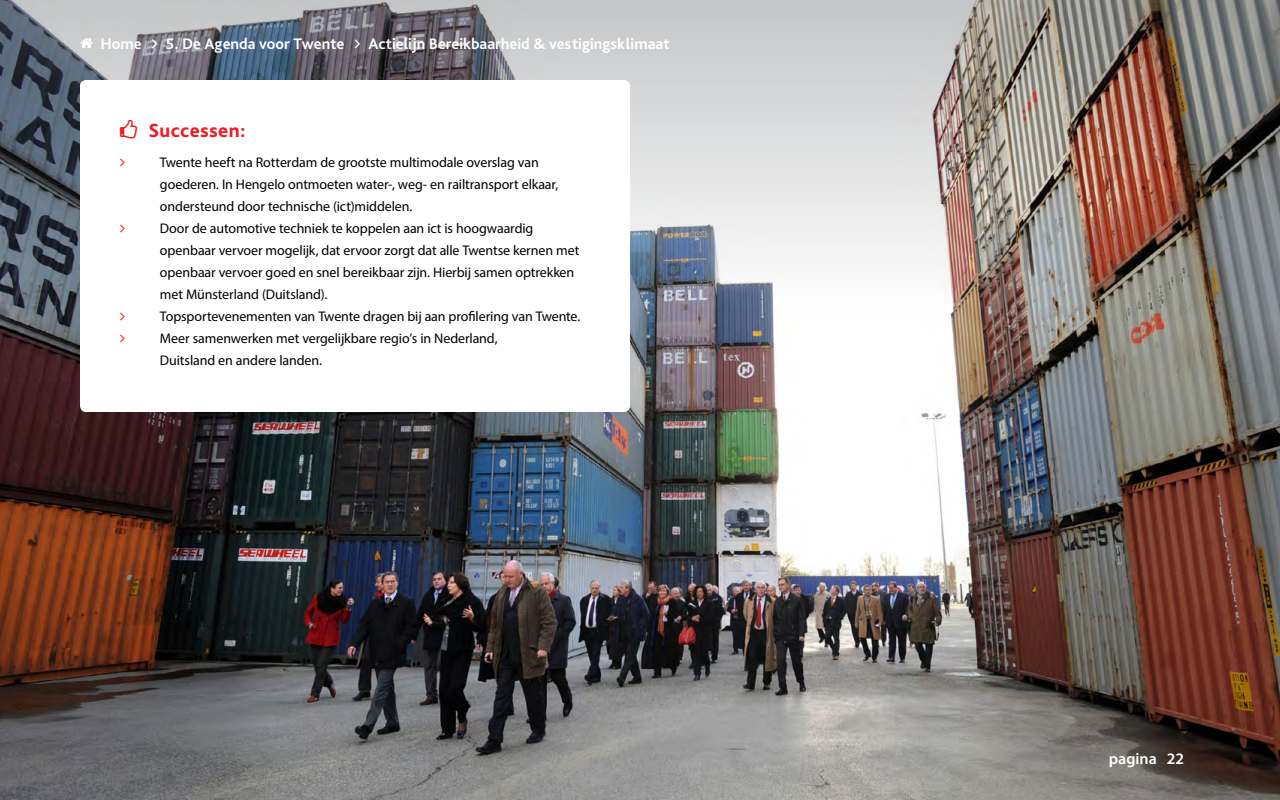
<style>
.page{position:relative;width:1280px;height:800px;background:#fff}
.page>*{position:absolute;margin:0;border:0;box-sizing:border-box;transform-origin:0 0}
.t1{font:800 20px "Bliss Pro";letter-spacing:.015em;color:#ed1d24}
.t2{font:700 16px "Bliss Pro";color:#fff}
.t3{font:600 16px "Myriad Pro";color:#fff}
.t4{font:14px/22px "Myriad Pro";letter-spacing:-.005em;color:#000}
</style>
<div class="page">
<img style="left:0;top:314px;width:1280px;height:486px">
<img style="left:0;top:0;width:1280px;height:314px">
<div style="left:80px;top:80px;width:550px;height:332px;background:#fff;border-radius:6px"></div>
<svg style="left:80px;top:37px;width:13px;height:11px"></svg>
<svg style="left:152px;top:39px;width:6px;height:9px"></svg>
<svg style="left:355px;top:39px;width:5px;height:9px"></svg>
<p class="t2" style="left:100px;top:33px;width:43px">Home</p>
<p class="t2" style="left:166px;top:33px;width:180px">5. De Agenda voor Twente</p>
<p class="t2" style="left:369px;top:33px;width:303px">Actielijn Bereikbaarheid &amp; vestigingsklimaat</p>
<h1 class="t1" style="left:148px;top:118px;width:99px">Successen:</h1>
<p class="t4" style="left:160px;top:151px;width:422px">Twente heeft na Rotterdam de grootste multimodale overslag van goederen. In Hengelo ontmoeten water-, weg- en railtransport elkaar, ondersteund door technische (ict)middelen.<br>Door de automotive techniek te koppelen aan ict is hoogwaardig openbaar vervoer mogelijk, dat ervoor zorgt dat alle Twentse kernen met openbaar vervoer goed en snel bereikbaar zijn. Hierbij samen optrekken met Münsterland (Duitsland).<br>Topsportevenementen van Twente dragen bij aan profilering van Twente.<br>Meer samenwerken met vergelijkbare regio’s in Nederland,<br>Duitsland en andere landen.</p>
<p class="t3" style="left:1109px;top:748px;width:77px">pagina 22</p>
</div>
